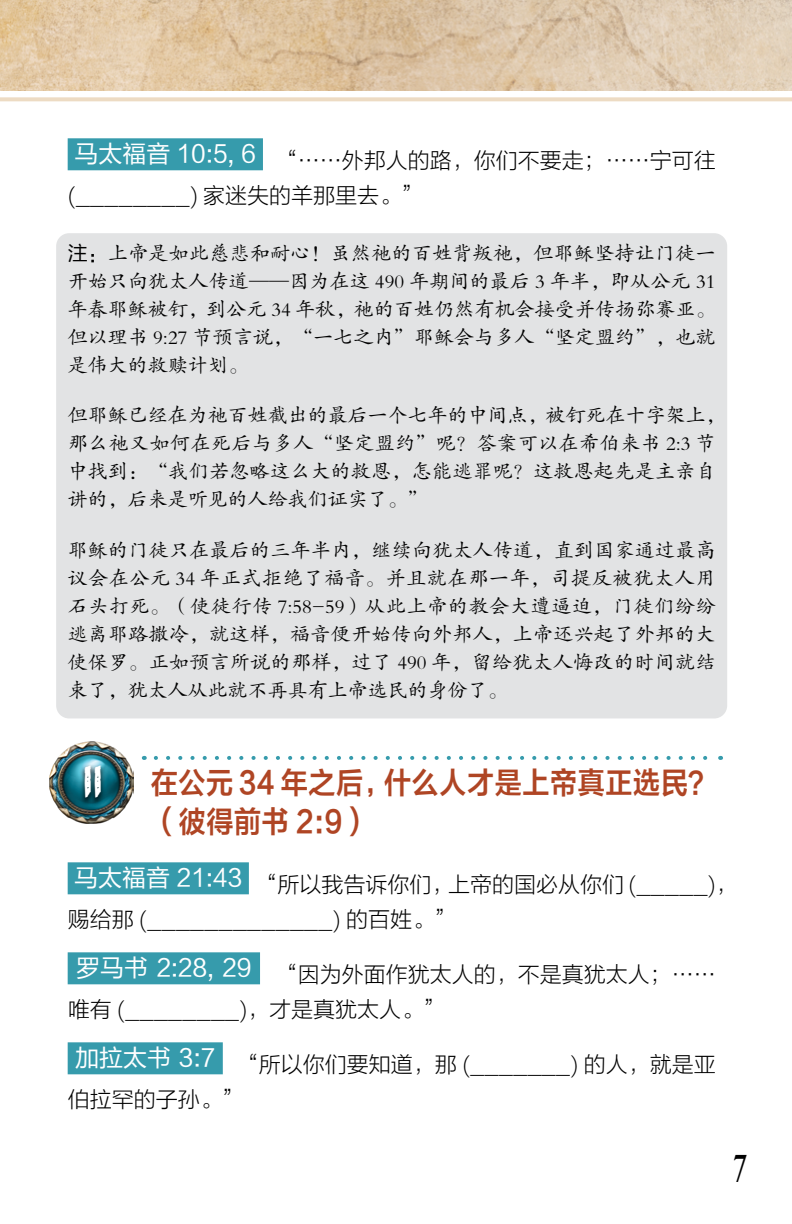
<style>
.page{position:relative;width:792px;height:1224px;background:#fff}
.page>*{position:absolute;margin:0;border:0;box-sizing:border-box;transform-origin:0 0}
.t1{font:700 50px "Carta Marina";color:#fff}
.t2{font:40px "Desire Pro";color:#000}
.t3{font:30px/38px "FZLTZCHK GBK1 0";letter-spacing:.025em;color:#af4524;scale:.9 1}
.t4{font:22px/35px "FZLTKHK GBK1 0";color:#000}
.t5{font:20px/28px "FZKTK GBK1 0";letter-spacing:.005em;color:#000;text-align:justify}
.s1{font-family:"FZLTHK GBK1 0"}
</style>
<div class="page">
<img style="left:0;top:0;width:792px;height:91px">
<svg style="left:0;top:97px;width:792px;height:4px;background:#eedec8"></svg>
<div style="left:68px;top:138px;width:195px;height:32px;background:#369bac"></div>
<div style="left:68px;top:862px;width:181px;height:32px;background:#369bac"></div>
<div style="left:68px;top:952px;width:192px;height:32px;background:#369bac"></div>
<div style="left:68px;top:1042px;width:155px;height:32px;background:#369bac"></div>
<img style="left:50px;top:741px;width:83px;height:83px">
<div style="left:78px;top:764px;width:28px;height:42px;background:#000;opacity:.75"></div>
<svg style="left:156px;top:756px;width:552px;height:4px"></svg>
<div style="left:56px;top:233px;width:671px;height:485px;background:#e2e3e4;border-radius:13px"></div>
<p class="t4" style="left:68px;top:143px;width:649px;text-indent:7px"><sup>马太福音</sup> <sup>10:5,</sup> <sup>6</sup> “……外邦人的路，你们不要走；……宁可往(________) 家迷失的羊那里去。”</p>
<p class="t5" style="left:68px;top:239px;width:650px"><span class="s1">注：</span>上帝是如此慈悲和耐心！虽然祂的百姓背叛祂，但耶稣坚持让门徒一开始只向犹太人传道——因为在这 490 年期间的最后 3 年半，即从公元 31年春耶稣被钉，到公元 34 年秋，祂的百姓仍然有机会接受并传扬弥赛亚。但以理书 9:27 节预言说，“一七之内”耶稣会与多人“坚定盟约”，也就是伟大的救赎计划。</p>
<p class="t5" style="left:68px;top:402px;width:659px;text-align:left">但耶稣已经在为祂百姓截出的最后一个七年的中间点，被钉死在十字架上，那么祂又如何在死后与多人“坚定盟约”呢？答案可以在希伯来书 2:3 节中找到：“我们若忽略这么大的救恩，怎能逃罪呢？这救恩起先是主亲自讲的，后来是听见的人给我们证实了。”</p>
<p class="t5" style="left:68px;top:537px;width:650px">耶稣的门徒只在最后的三年半内，继续向犹太人传道，直到国家通过最高议会在公元 34 年正式拒绝了福音。并且就在那一年，司提反被犹太人用石头打死。（使徒行传 7:58-59）从此上帝的教会大遭逼迫，门徒们纷纷逃离耶路撒冷，就这样，福音便开始传向外邦人，上帝还兴起了外邦的大使保罗。正如预言所说的那样，过了 490 年，留给犹太人悔改的时间就结束了，犹太人从此就不再具有上帝选民的身份了。</p>
<h1 class="t1" style="left:83px;top:751px;width:22px">11</h1>
<h3 class="t3" style="left:151px;top:765px;width:629px">在公元 34 年之后，什么人才是上帝真正选民？（彼得前书 2:9）</h3>
<p class="t4" style="left:68px;top:867px;width:671px;text-indent:7px"><sup>马太福音</sup> <sup>21:43</sup> “所以我告诉你们，上帝的国必从你们 (_____)，赐给那 (_____________) 的百姓。”</p>
<p class="t4" style="left:68px;top:957px;width:650px;text-indent:9px"><sup>罗马书</sup> <sup>2:28,</sup> <sup>29</sup> “因为外面作犹太人的，不是真犹太人；……唯有 (________)，才是真犹太人。”</p>
<p class="t4" style="left:68px;top:1047px;width:650px;text-indent:8px"><sup>加拉太书</sup> <sup>3:7</sup> “所以你们要知道，那 (_______) 的人，就是亚伯拉罕的子孙。”</p>
<h2 class="t2" style="left:734px;top:1145px;width:13px">7</h2>
</div>
